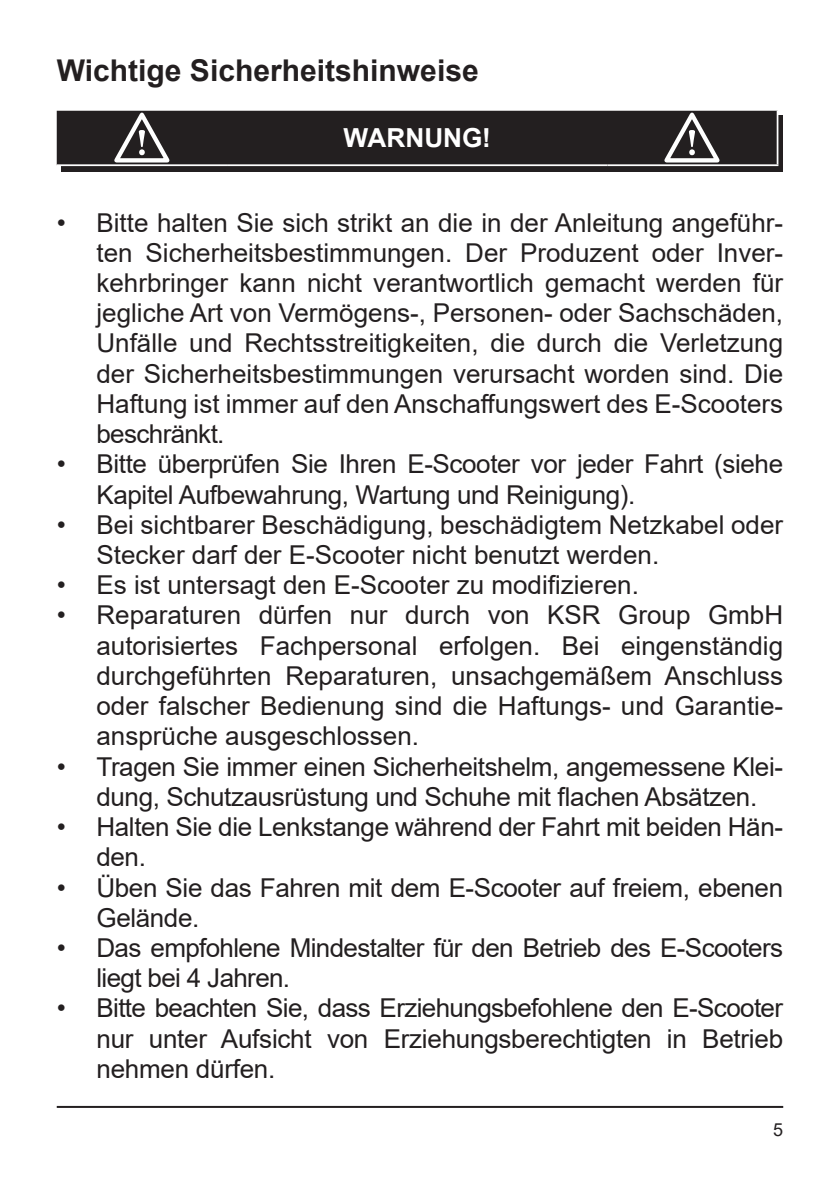
<style>
.page{position:relative;width:840px;height:1191px;background:#fff}
.page>*{position:absolute;margin:0;border:0;box-sizing:border-box;transform-origin:0 0}
.t1{font:700 30px "Arial";color:#231f20}
.t2{font:700 26.2px "Arial";letter-spacing:-.005em;color:#fff}
.t3{font:26px/30.2px "Arial";letter-spacing:-.015em;color:#231f20}
.t4{font:18px "Arial";color:#231f20}
</style>
<div class="page">
<hr style="left:57px;top:1106px;width:725px;height:2px;background:#231f20">
<svg style="left:62px;top:116px;width:720px;height:56px;background:#272324"></svg>
<hr style="left:776px;top:111px;width:2px;height:53px;background:#fff">
<hr style="left:57px;top:164px;width:170px;height:2px;background:#fff">
<hr style="left:227px;top:164px;width:380px;height:2px;background:#fff">
<hr style="left:607px;top:164px;width:171px;height:2px;background:#fff">
<svg style="left:57px;top:110px;width:720px;height:55px;background:#302c2d"></svg>
<p class="t1" style="left:57px;top:49px;width:423px">Wichtige Sicherheitshinweise</p>
<p class="t2" style="left:343px;top:119px;width:148px">WARNUNG!</p>
<p class="t3" style="left:96px;top:207px;width:687px;text-align:justify;text-indent:-40px">• Bitte halten Sie sich strikt an die in der Anleitung angeführ&shy;ten Sicherheitsbestimmungen. Der Produzent oder Inver&shy;kehrbringer kann nicht verantwortlich gemacht werden für jegliche Art von Vermögens-, Personen- oder Sachschäden, Unfälle und Rechtsstreitigkeiten, die durch die Verletzung der Sicherheitsbestimmungen verursacht worden sind. Die Haftung ist immer auf den Anschaffungswert des E-Scooters beschränkt.</p>
<p class="t3" style="left:96px;top:449px;width:687px;text-indent:-40px">• Bitte überprüfen Sie Ihren E-Scooter vor jeder Fahrt (siehe<br>Kapitel Aufbewahrung, Wartung und Reinigung).</p>
<p class="t3" style="left:96px;top:509px;width:687px;text-indent:-40px">• Bei sichtbarer Beschädigung, beschädigtem Netzkabel oder<br>Stecker darf der E-Scooter nicht benutzt werden.</p>
<p class="t3" style="left:57px;top:570px;width:583px">• Es ist untersagt den E-Scooter zu modifizieren.</p>
<p class="t3" style="left:96px;top:600px;width:687px;text-align:justify;text-indent:-40px">• Reparaturen dürfen nur durch von KSR Group GmbH autorisiertes Fachpersonal erfolgen. Bei eingenständig durchgeführten Reparaturen, unsachgemäßem Anschluss oder falscher Bedienung sind die Haftungs- und Garantie&shy;ansprüche ausgeschlossen.</p>
<p class="t3" style="left:57px;top:751px;width:727px;text-align:center">• Tragen Sie immer einen Sicherheitshelm, angemessene Klei&shy;dung, Schutzausrüstung und Schuhe mit flachen Absätzen.</p>
<p class="t3" style="left:96px;top:811px;width:687px;text-indent:-40px">• Halten Sie die Lenkstange während der Fahrt mit beiden Hän&shy;den.</p>
<p class="t3" style="left:96px;top:872px;width:687px;text-indent:-40px">• Üben Sie das Fahren mit dem E-Scooter auf freiem, ebenen<br>Gelände.</p>
<p class="t3" style="left:96px;top:932px;width:687px;text-indent:-40px">• Das empfohlene Mindestalter für den Betrieb des E-Scooters liegt bei 4 Jahren.</p>
<p class="t3" style="left:96px;top:993px;width:687px;text-align:justify;text-indent:-40px">• Bitte beachten Sie, dass Erziehungsbefohlene den E-Scooter nur unter Aufsicht von Erziehungsberechtigten in Betrieb nehmen dürfen.</p>
<p class="t4" style="left:772px;top:1117px;width:12px">5</p>
</div>
